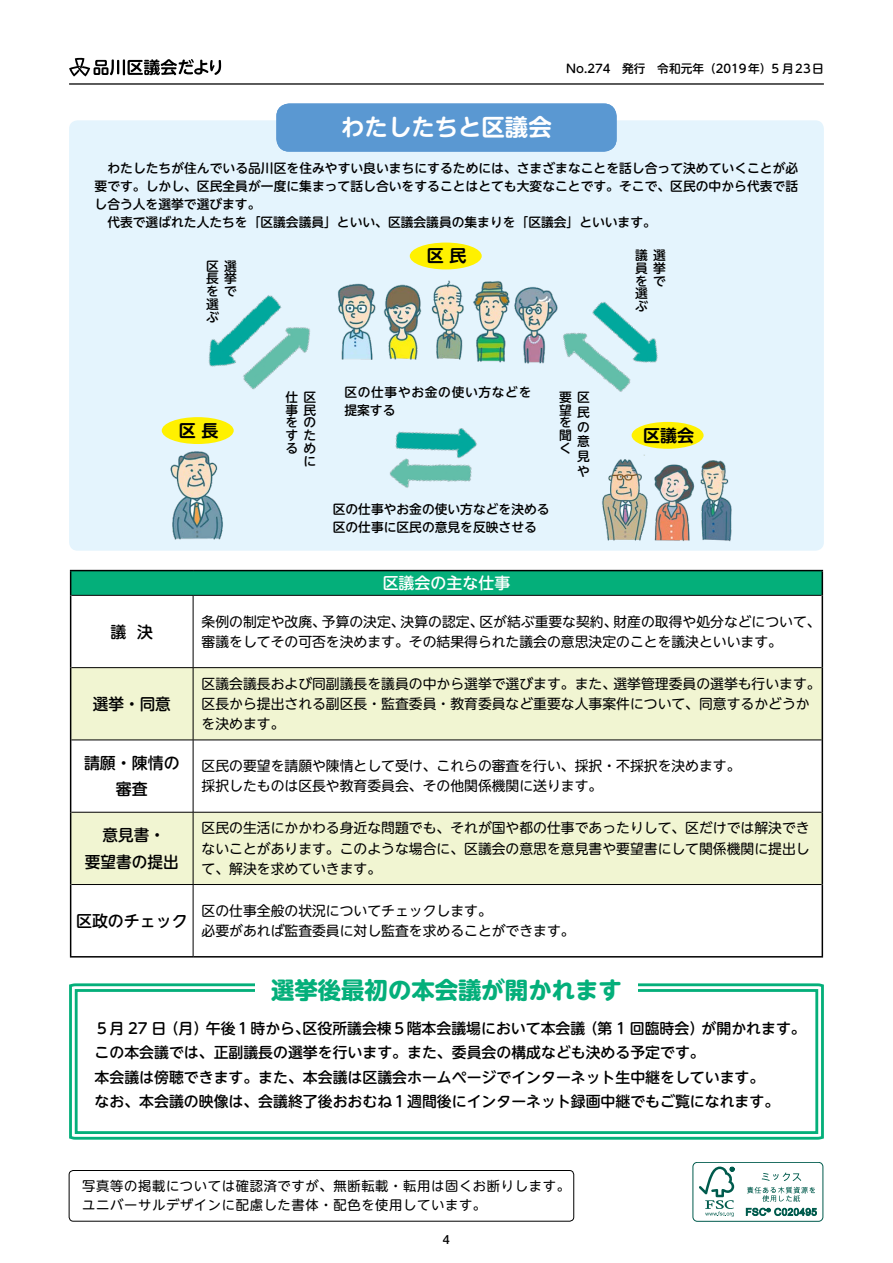
<style>
.page{position:relative;width:893px;height:1263px;background:#fff}
.page>*{position:absolute;margin:0;border:0;box-sizing:border-box;transform-origin:0 0}
.t1{font:700 23.4px "UD Shin M Go Pro";color:#04af7a}
.t2{font:700 23.4px "UD Shin M Go Pro De";color:#fff}
.t3{font:700 16.95px "UD Shin M Go Pro De";letter-spacing:.165em;color:#000}
.t4{font:500 15.9px/26.5px "UD Shin M Go Pro";color:#000;text-align:center}
.t5{font:500 15.9px "UD Shin M Go Pro";color:#fff}
.t6{font:500 14.85px/24.5px "UD Shin M Go Pro";color:#000}
.t7{font:13.8px/20.2px "UD Shin M Go Pro";color:#000}
.t8{font:13.35px/19.2px "UD Shin M Go Pro";letter-spacing:.05em;color:#000}
.t9{font:500 12.75px/12.8px "UD Shin M Go Pro";color:#000}
.t10{font:500 12.75px/18.1px "UD Shin M Go Pro";letter-spacing:.05em;color:#000}
.t11{font:500 12.75px "Helvetica Neue LT Std";color:#000}
.t12{font:500 11.7px "UD Shin M Go Pro";color:#000}
</style>
<div class="page">
<hr style="left:69px;top:83px;width:755px;height:2px;background:#000">
<svg style="left:69px;top:58px;width:152px;height:19px"></svg>
<div style="left:69px;top:120px;width:755px;height:431px;background:#e4f4fd;border-radius:9px"></div>
<div style="left:276px;top:104px;width:341px;height:48px;background:#5a98d2;border-radius:13px"></div>
<div style="left:692px;top:1162px;width:131px;height:59px;border:1px solid #005b4d;border-radius:4px"></div>
<svg style="left:699px;top:1166px;width:35px;height:50px"></svg>
<svg style="left:762px;top:1172px;width:39px;height:9px"></svg>
<svg style="left:747px;top:1187px;width:68px;height:15px"></svg>
<svg style="left:746px;top:1208px;width:71px;height:8px"></svg>
<div style="left:69px;top:1170px;width:505px;height:51px;border:1px solid #000;border-radius:4px"></div>
<div style="left:71px;top:571px;width:751px;height:24px;background:#04af7a"></div>
<svg style="left:71px;top:668px;width:751px;height:216px;fill:#f1f5d2"></svg>
<hr style="left:193px;top:596px;width:1px;height:71px;background:#000">
<hr style="left:193px;top:668px;width:1px;height:72px;background:#000">
<hr style="left:193px;top:740px;width:1px;height:72px;background:#000">
<hr style="left:193px;top:812px;width:1px;height:72px;background:#000">
<hr style="left:193px;top:885px;width:1px;height:71px;background:#000">
<hr style="left:71px;top:595px;width:122px;height:1px;background:#000">
<hr style="left:193px;top:595px;width:629px;height:1px;background:#000">
<hr style="left:71px;top:667px;width:122px;height:1px;background:#000">
<hr style="left:193px;top:667px;width:629px;height:1px;background:#000">
<hr style="left:71px;top:740px;width:122px;height:1px;background:#000">
<hr style="left:193px;top:740px;width:629px;height:1px;background:#000">
<hr style="left:71px;top:812px;width:122px;height:1px;background:#000">
<hr style="left:193px;top:812px;width:629px;height:1px;background:#000">
<hr style="left:71px;top:884px;width:122px;height:1px;background:#000">
<hr style="left:193px;top:884px;width:629px;height:1px;background:#000">
<hr style="left:70px;top:570px;width:123px;height:1px;background:#000">
<svg style="left:70px;top:571px;width:1px;height:24px"></svg>
<hr style="left:193px;top:570px;width:630px;height:1px;background:#000">
<svg style="left:822px;top:571px;width:1px;height:24px"></svg>
<hr style="left:70px;top:595px;width:1px;height:73px;background:#000">
<hr style="left:822px;top:595px;width:1px;height:73px;background:#000">
<hr style="left:70px;top:668px;width:1px;height:72px;background:#000">
<hr style="left:822px;top:668px;width:1px;height:72px;background:#000">
<hr style="left:70px;top:740px;width:1px;height:72px;background:#000">
<hr style="left:822px;top:740px;width:1px;height:72px;background:#000">
<hr style="left:70px;top:812px;width:1px;height:72px;background:#000">
<hr style="left:822px;top:812px;width:1px;height:72px;background:#000">
<hr style="left:70px;top:884px;width:1px;height:72px;background:#000">
<hr style="left:822px;top:884px;width:1px;height:72px;background:#000">
<hr style="left:70px;top:956px;width:123px;height:1px;background:#000">
<hr style="left:193px;top:956px;width:630px;height:1px;background:#000">
<svg style="left:69px;top:983px;width:755px;height:157px"></svg>
<div style="left:75px;top:989px;width:743px;height:145px;border:3px solid #04af7a"></div>
<div style="left:255px;top:968px;width:383px;height:44px;background:#fff"></div>
<img style="left:338px;top:280px;width:220px;height:84px">
<img style="left:208px;top:295px;width:71px;height:72px">
<img style="left:234px;top:303px;width:76px;height:87px">
<img style="left:546px;top:307px;width:80px;height:85px">
<img style="left:392px;top:477px;width:79px;height:11px">
<img style="left:583px;top:302px;width:75px;height:86px">
<img style="left:390px;top:428px;width:87px;height:49px">
<img style="left:170px;top:451px;width:53px;height:89px">
<img style="left:602px;top:454px;width:130px;height:88px">
<div style="left:410px;top:243px;width:72px;height:26px;background:#fff100;border-radius:50%"></div>
<div style="left:162px;top:417px;width:72px;height:27px;background:#fff100;border-radius:50%"></div>
<div style="left:632px;top:422px;width:72px;height:27px;background:#fff100;border-radius:50%"></div>
<p class="t12" style="left:566px;top:59px;width:259px">No.274　発行　令和元年（2019年）5 月 23日</p>
<h1 class="t2" style="left:341px;top:109px;width:212px">わたしたちと区議会</h1>
<p class="t9" style="left:95px;top:158px;width:705px;line-height:18.1px;text-align:justify">　わたしたちが住んでいる品川区を住みやすい良いまちにするためには、さまざまなことを話し合って決めていくことが必要です。しかし、区民全員が一度に集まって話し合いをすることはとても大変なことです。そこで、区民の中から代表で話し合う人を選挙で選びます。</p>
<p class="t9" style="left:635px;top:248px;width:32px">議選員<br>を<br>選<br>ぶ</p>
<p class="t9" style="left:95px;top:215px;width:563px">　代表で選ばれた人たちを「区議会議員」といい、区議会議員の集まりを「区議会」といいます。</p>
<p class="t3" style="left:427px;top:242px;width:41px">区民</p>
<p class="t9" style="left:206px;top:259px;width:32px">区選長挙を<br>選<br>ぶ</p>
<p class="t9" style="left:653px;top:261px;width:14px">挙で</p>
<p class="t9" style="left:224px;top:284px;width:14px">で</p>
<p class="t3" style="left:179px;top:417px;width:41px">区長</p>
<p class="t9" style="left:285px;top:390px;width:32px">仕<br>事民を<br>す<br>る</p>
<p class="t9" style="left:303px;top:384px;width:14px;line-height:25.5px">区の</p>
<p class="t9" style="left:303px;top:428px;width:13px;text-align:justify">ために</p>
<p class="t10" style="left:344px;top:382px;width:189px">区の仕事やお金の使い方などを提案する</p>
<p class="t9" style="left:333px;top:499px;width:218px;line-height:18.1px">区の仕事やお金の使い方などを決める区の仕事に区民の意見を反映させる</p>
<p class="t9" style="left:559px;top:390px;width:32px">要区望<br>を<br>聞<br>く</p>
<p class="t9" style="left:577px;top:404px;width:14px;line-height:14.9px;text-align:justify">民の意見や</p>
<p class="t3" style="left:643px;top:422px;width:53px">区議会</p>
<p class="t4" style="left:111px;top:617px;width:17px">議</p>
<p class="t4" style="left:137px;top:617px;width:17px">決</p>
<p class="t4" style="left:93px;top:690px;width:80px">選挙・同意</p>
<p class="t5" style="left:383px;top:570px;width:129px">区議会の主な仕事</p>
<p class="t7" style="left:479px;top:611px;width:140px">区が結ぶ重要な契約、</p>
<p class="t7" style="left:613px;top:611px;width:209px">財産の取得や処分などについて、</p>
<p class="t7" style="left:202px;top:611px;width:126px">条例の制定や改廃、</p>
<p class="t7" style="left:322px;top:611px;width:84px">予算の決定、</p>
<p class="t7" style="left:401px;top:611px;width:84px">決算の認定、</p>
<p class="t7" style="left:202px;top:631px;width:582px">審議をしてその可否を決めます。その結果得られた議会の意思決定のことを議決といいます。</p>
<p class="t7" style="left:202px;top:673px;width:610px">区議会議長および同副議長を議員の中から選挙で選びます。また、<br>区長から提出される副区長・監査委員・教育委員など重要な人事案件について、同意するかどうかを決めます。</p>
<p class="t7" style="left:613px;top:673px;width:209px">選挙管理委員の選挙も行います。</p>
<p class="t4" style="left:84px;top:749px;width:97px">請願・陳情の審査</p>
<p class="t7" style="left:202px;top:755px;width:540px">区民の要望を請願や陳情として受け、これらの審査を行い、採択・不採択を決めます。採択したものは区長や教育委員会、その他関係機関に送ります。</p>
<p class="t4" style="left:85px;top:821px;width:95px">意見書・<br>要望書の提出</p>
<p class="t7" style="left:202px;top:817px;width:610px;text-align:justify">区民の生活にかかわる身近な問題でも、それが国や都の仕事であったりして、区だけでは解決できないことがあります。このような場合に、区議会の意思を意見書や要望書にして関係機関に提出して、解決を求めていきます。</p>
<p class="t7" style="left:202px;top:900px;width:292px">区の仕事全般の状況についてチェックします。</p>
<p class="t4" style="left:76px;top:906px;width:113px">区政のチェック</p>
<p class="t7" style="left:202px;top:920px;width:375px">必要があれば監査委員に対し監査を求めることができます。</p>
<h1 class="t1" style="left:271px;top:971px;width:352px">選挙後最初の本会議が開かれます</h1>
<p class="t6" style="left:702px;top:1015px;width:106px">が開かれます。</p>
<p class="t6" style="left:164px;top:1015px;width:46px">（月）</p>
<p class="t6" style="left:583px;top:1015px;width:123px">（第 1 回臨時会）</p>
<p class="t6" style="left:303px;top:1015px;width:284px">区役所議会棟５階本会議場において本会議</p>
<p class="t6" style="left:206px;top:1015px;width:106px">午後１時から、</p>
<p class="t6" style="left:95px;top:1015px;width:686px">５月 27 日<br>この本会議では、正副議長の選挙を行います。また、委員会の構成なども決める予定です。<br>本会議は傍聴できます。また、本会議は区議会ホームページでインターネット生中継をしています。なお、本会議の映像は、会議終了後おおむね１週間後にインターネット録画中継でもご覧になれます。</p>
<p class="t8" style="left:82px;top:1176px;width:489px">写真等の掲載については確認済ですが、無断転載・転用は固くお断りします。ユニバーサルデザインに配慮した書体・配色を使用しています。</p>
<p class="t11" style="left:443px;top:1232px;width:9px">4</p>
</div>
